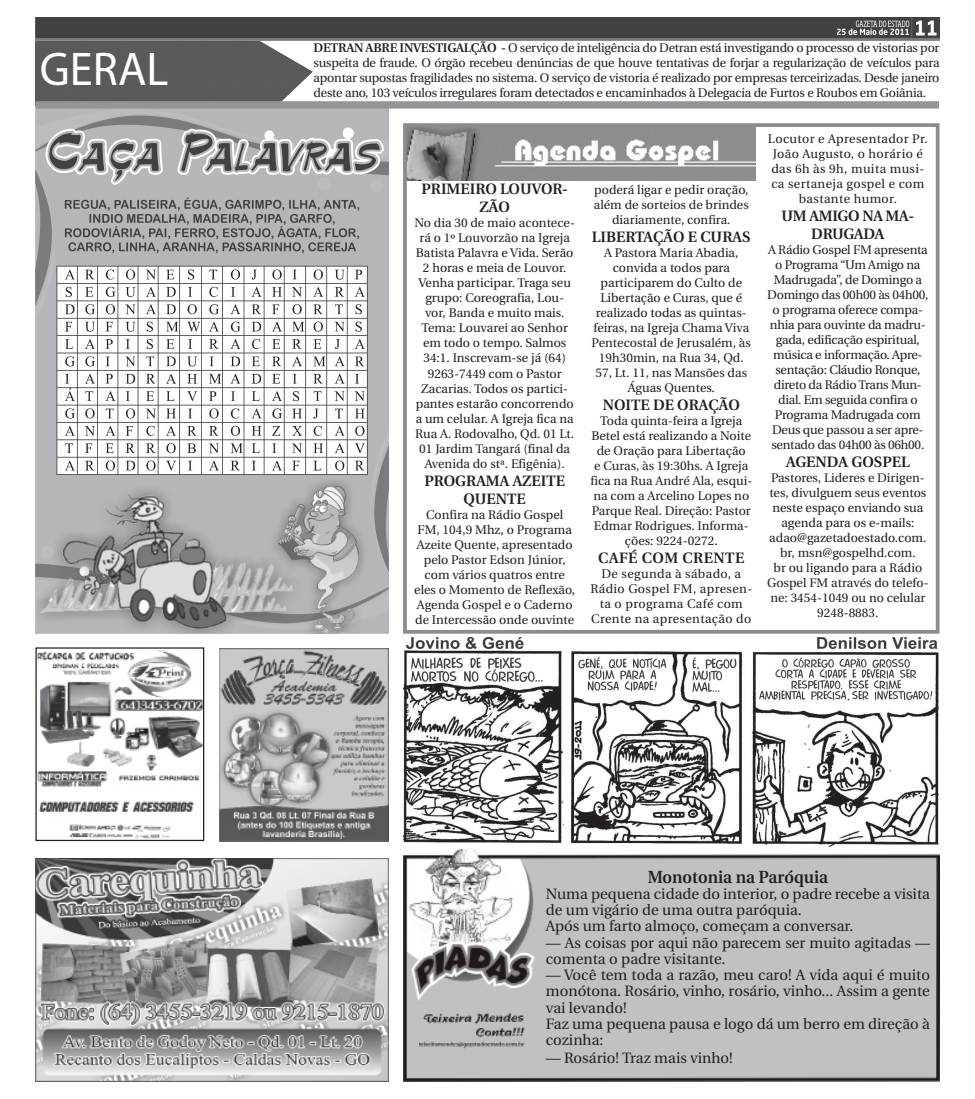
<style>
.page{position:relative;width:975px;height:1099px;background:#fff}
.page>*{position:absolute;margin:0;border:0;box-sizing:border-box;transform-origin:0 0}
.t1{font:47.5px "Myriad Pro";color:#fff}
.Corpo_de_Texto{font:600 17.5px "Utopia";color:#231f20;scale:.94 1}
.Corpo_de_Texto-2{font:15px/16.2px "Utopia";color:#231f20}
.Corpo_de_Texto-3{font:600 15px/18px "Utopia";color:#231f20;text-align:center}
.Corpo_de_Texto-4{font:600 15px/18px "Utopia";letter-spacing:-.02em;color:#231f20;text-align:center}
.Corpo_de_Texto-5{font:600 15px "Utopia";letter-spacing:.03em;color:#231f20}
.Corpo_de_Texto-6{font:12.5px/15px "Utopia";color:#231f20;text-align:center}
.Corpo_de_Texto-7{font:12.5px/15px "Utopia";letter-spacing:-.02em;color:#231f20;text-align:center}
.Corpo_de_Texto-8{font:12.5px/15px "Utopia";letter-spacing:.03em;color:#231f20;text-align:center}
.s1{font-weight:600}
</style>
<div class="page">
<img style="left:35px;top:109px;width:353px;height:524px">
<img style="left:403px;top:849px;width:536px;height:232px">
<img style="left:35px;top:40px;width:277px;height:61px">
<div style="left:35px;top:101px;width:903px;height:8px;background:#939598"></div>
<img style="left:35px;top:858px;width:353px;height:223px">
<img style="left:37px;top:650px;width:165px;height:189px">
<div style="left:35px;top:647px;width:169px;height:194px;border:1px solid #231f20"></div>
<img style="left:219px;top:648px;width:169px;height:193px">
<img style="left:35px;top:18px;width:904px;height:22px">
<img style="left:408px;top:128px;width:347px;height:52px">
<div style="left:403px;top:123px;width:536px;height:510px;border:4px solid #8a8c8f"></div>
<img style="left:403px;top:637px;width:536px;height:211px">
<p class="t1" style="left:40px;top:40px;width:130px">GERAL</p>
<p class="Corpo_de_Texto-6" style="left:313px;top:41px;width:627px;text-align:justify"><span class="s1">DETRAN ABRE INVESTIGALÇÃO -</span> O serviço de inteligência do Detran está investigando o processo de vistorias por suspeita de fraude. O órgão recebeu denúncias de que houve tentativas de forjar a regularização de veículos para apontar supostas fragilidades no sistema. O serviço de vistoria é realizado por empresas terceirizadas. Desde janeiro deste ano, 103 veículos irregulares foram detectados e encaminhados à Delegacia de Furtos e Roubos em Goiânia.</p>
<p class="Corpo_de_Texto-3" style="left:421px;top:180px;width:148px">PRIMEIRO LOUVOR-<br>ZÃO</p>
<p class="Corpo_de_Texto-6" style="left:414px;top:216px;width:162px">No dia 30 de maio acontece&shy;rá o 1º Louvorzão na Igreja<br>Batista Palavra e Vida. Serão<br>2 horas e meia de Louvor.<br>Venha participar. Traga seu grupo: Coreografia, Lou&shy;vor, Banda e muito mais.<br>Tema: Louvarei ao Senhor em todo o tempo. Salmos<br>34:1. Inscrevam-se já (64)<br>9263-7449 com o Pastor<br>Zacarias. Todos os partici&shy;pantes estarão concorrendo a um celular. A Igreja fica na<br>Rua A. Rodovalho, Qd. 01 Lt.<br>01 Jardim Tangará (final da<br>Avenida do stª. Efigênia).</p>
<p class="Corpo_de_Texto-3" style="left:424px;top:471px;width:142px">PROGRAMA AZEITE<br>QUENTE</p>
<p class="Corpo_de_Texto-6" style="left:414px;top:507px;width:162px">Confira na Rádio Gospel<br>FM, 104,9 Mhz, o Programa<br>Azeite Quente, apresentado pelo Pastor Edson Júnior, com vários quatros entre eles o Momento de Reflexão,<br>Agenda Gospel e o Caderno de Intercessão onde ouvinte</p>
<p class="Corpo_de_Texto-6" style="left:593px;top:182px;width:156px">poderá ligar e pedir oração, além de sorteios de brindes diariamente, confira.</p>
<p class="Corpo_de_Texto-3" style="left:592px;top:228px;width:160px">LIBERTAÇÃO E CURAS</p>
<p class="Corpo_de_Texto-6" style="left:591px;top:245px;width:161px">A Pastora Maria Abadia, convida a todos para participarem do Culto de<br>Libertação e Curas, que é realizado todas as quintas&shy;feiras, na Igreja Chama Viva<br>Pentecostal de Jerusalém, às<br>19h30min, na Rua 34, Qd.<br>57, Lt. 11, nas Mansões das<br>Águas Quentes.</p>
<p class="Corpo_de_Texto-3" style="left:602px;top:396px;width:138px">NOITE DE ORAÇÃO</p>
<p class="Corpo_de_Texto-6" style="left:590px;top:413px;width:163px">Toda quinta-feira a Igreja<br>Betel está realizando a Noite de Oração para Libertação<br>e Curas, às 19:30hs. A Igreja fica na Rua André Ala, esqui&shy;na com a Arcelino Lopes no<br>Parque Real. Direção: Pastor<br>Edmar Rodrigues. Informa&shy;ções: 9224-0272.</p>
<p class="Corpo_de_Texto-5" style="left:598px;top:549px;width:148px">CAFÉ COM CRENTE</p>
<p class="Corpo_de_Texto-8" style="left:590px;top:566px;width:163px">De segunda à sábado, a<br>Rádio Gospel FM, apresen&shy;ta o programa Café com<br>Crente na apresentação do</p>
<p class="Corpo_de_Texto-8" style="left:767px;top:131px;width:161px">Locutor e Apresentador Pr.<br>João Augusto, o horário é das 6h às 9h, muita musi&shy;ca sertaneja gospel e com bastante humor.</p>
<p class="Corpo_de_Texto-4" style="left:781px;top:207px;width:134px">UM AMIGO NA MA-<br>DRUGADA</p>
<p class="Corpo_de_Texto-7" style="left:767px;top:242px;width:163px">A Rádio Gospel FM apresenta o Programa “Um Amigo na<br>Madrugada”, de Domingo a<br>Domingo das 00h00 às 04h00, o programa oferece compa&shy;nhia para ouvinte da madru&shy;gada, edificação espiritual, música e informação. Apre&shy;sentação: Cláudio Ronque, direto da Rádio Trans Mun&shy;dial. Em seguida confira o<br>Programa Madrugada com<br>Deus que passou a ser apre&shy;sentado das 04h00 às 06h00.</p>
<p class="Corpo_de_Texto-3" style="left:786px;top:453px;width:125px">AGENDA GOSPEL</p>
<p class="Corpo_de_Texto-6" style="left:767px;top:470px;width:163px">Pastores, Lideres e Dirigen&shy;tes, divulguem seus eventos neste espaço enviando sua agenda para os e-mails: adao@gazetadoestado.com. br, msn@gospelhd.com.<br>br ou ligando para a Rádio<br>Gospel FM através do telefo&shy;ne: 3454-1049 ou no celular<br>9248-8883.</p>
<p class="Corpo_de_Texto" style="left:647px;top:866px;width:193px">Monotonia na Paróquia</p>
<p class="Corpo_de_Texto-2" style="left:546px;top:885px;width:385px">Numa pequena cidade do interior, o padre recebe a visita de um vigário de uma outra paróquia.</p>
<p class="Corpo_de_Texto-2" style="left:546px;top:918px;width:309px">Após um farto almoço, começam a conversar.</p>
<p class="Corpo_de_Texto-2" style="left:546px;top:934px;width:385px">— As coisas por aqui não parecem ser muito agitadas — comenta o padre visitante.</p>
<p class="Corpo_de_Texto-2" style="left:546px;top:967px;width:385px;text-align:justify">— Você tem toda a razão, meu caro! A vida aqui é muito monótona. Rosário, vinho, rosário, vinho... Assim a gente vai levando!</p>
<p class="Corpo_de_Texto-2" style="left:546px;top:1015px;width:385px">Faz uma pequena pausa e logo dá um berro em direção à cozinha:</p>
<p class="Corpo_de_Texto-2" style="left:546px;top:1050px;width:188px">— Rosário! Traz mais vinho!</p>
</div>
